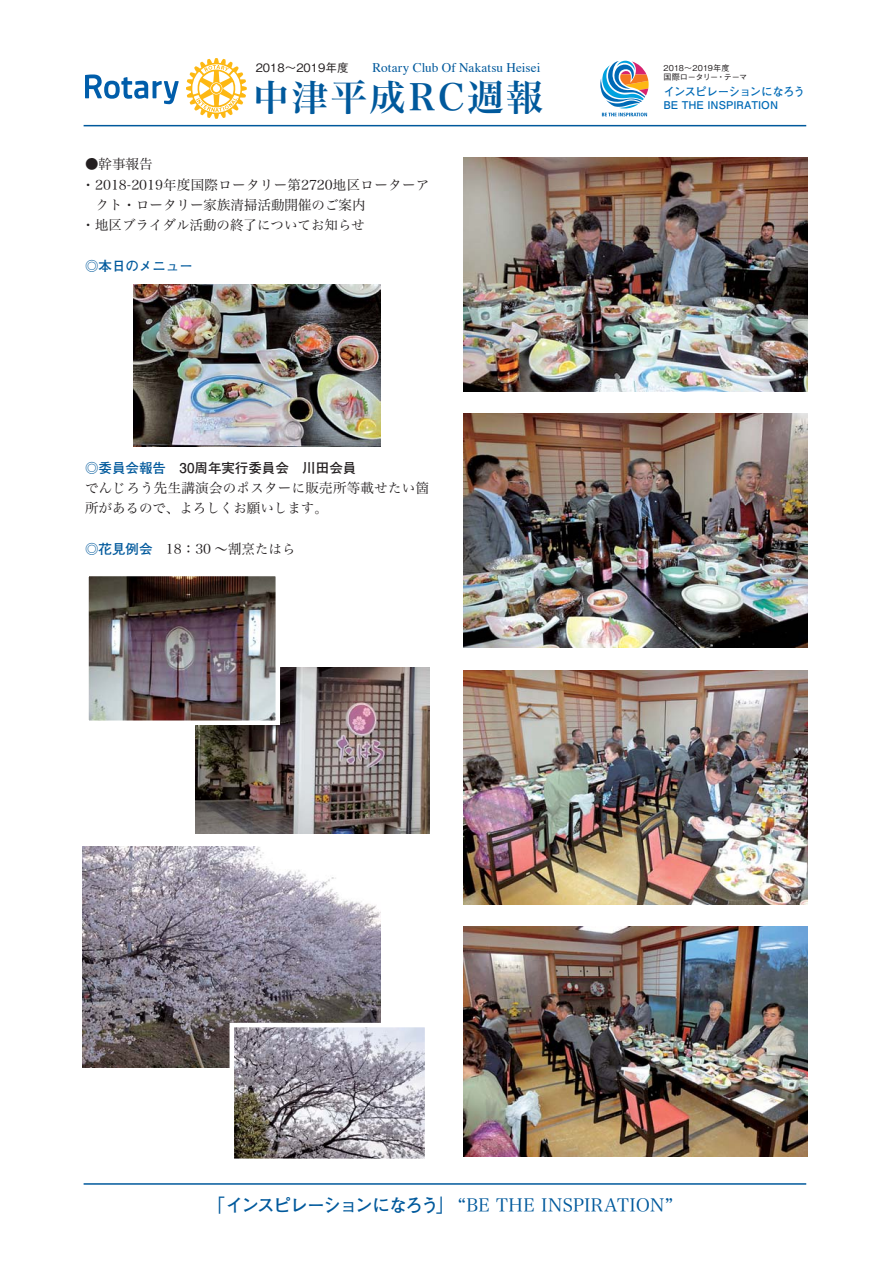
<style>
.page{position:relative;width:893px;height:1263px;background:#fff}
.page>*{position:absolute;margin:0;border:0;box-sizing:border-box;transform-origin:0 0}
.t1{font:36.3px "Hiragino Serif Pr 6 N W6 90 msp RKSJ H";letter-spacing:.075em;color:#00599c}
.t2{font:18px "Hiragino Serif Pr 6 N W3 90 msp RKSJ H";letter-spacing:.01em;color:#00599c}
.t3{font:13.5px "Hiragino Serif Pr 6 N W3 90 msp RKSJ H";color:#231f20}
.t4{font:13.5px/20.2px "Hiragino Serif Pr 6 N W3 90 msp RKSJ H";letter-spacing:.02em;color:#231f20}
.t5{font:13.5px "Hiragino Serif Pr 6 N W3 90 msp RKSJ H";letter-spacing:.025em;color:#231f20}
.t6{font:13.5px "Futo Go B101 Pr 6 N Bold 90 msp RKSJ H";color:#231f20}
.t7{font:13.5px "Futo Go B101 Pr 6 N Bold 90 msp RKSJ H";color:#00599c}
.t8{font:13.2px "Times";letter-spacing:.005em;color:#00599c}
.t9{font:11.55px "Futo Go B101 Pr 6 N Bold 90 msp RKSJ H";letter-spacing:-.065em;color:#006ab6}
.t10{font:11.55px "Gothic BBB Pr 6 N Medium 90 msp RKSJ H";color:#231f20}
.t11{font:10.65px "Futo Go B101 Pr 6 N Bold 90 msp RKSJ H";color:#006ab6}
.t12{font:8.1px/9.3px "Gothic BBB Pr 6 N Medium 90 msp RKSJ H";letter-spacing:-.015em;color:#231f20}
.s1{color:#00599c}
.s2{font-family:"Futo Go B101 Pr 6 N Bold 90 msp RKSJ H";color:#00599c}
.s3{font-family:"Futo Go B101 Pr 6 N Bold 90 msp RKSJ H"}
</style>
<div class="page">
<hr style="left:84px;top:125px;width:722px;height:1px;background:#00599c">
<hr style="left:84px;top:1183px;width:722px;height:2px;background:#00599c">
<svg style="left:85px;top:75px;width:94px;height:29px"></svg>
<svg style="left:186px;top:58px;width:61px;height:61px"></svg>
<svg style="left:600px;top:61px;width:49px;height:55px"></svg>
<img style="left:134px;top:285px;width:246px;height:161px">
<img style="left:196px;top:668px;width:233px;height:165px">
<img style="left:89px;top:577px;width:186px;height:143px">
<div style="left:84px;top:572px;width:196px;height:153px;border:4px solid #fff"></div>
<img style="left:83px;top:846px;width:297px;height:221px">
<img style="left:463px;top:158px;width:345px;height:233px">
<img style="left:463px;top:414px;width:345px;height:234px">
<img style="left:463px;top:670px;width:345px;height:234px">
<img style="left:463px;top:927px;width:345px;height:229px">
<img style="left:235px;top:1028px;width:189px;height:130px">
<div style="left:230px;top:1023px;width:199px;height:140px;border:4px solid #fff"></div>
<p class="t10" style="left:256px;top:63px;width:94px">2018～2019年度</p>
<p class="t12" style="left:663px;top:64px;width:85px">2018～2019年度<br>国際ロータリー・テーマ</p>
<p class="t9" style="left:663px;top:87px;width:143px">インスピレーションになろう</p>
<p class="t8" style="left:372px;top:62px;width:170px">Rotary Club Of Nakatsu Heisei</p>
<h1 class="t1" style="left:253px;top:83px;width:291px">中津平成RC週報</h1>
<p class="t11" style="left:663px;top:101px;width:116px">BE THE INSPIRATION</p>
<p class="t3" style="left:85px;top:159px;width:69px">●幹事報告</p>
<p class="t5" style="left:82px;top:179px;width:349px">・2018-2019年度国際ロータリー第2720地区ローターア</p>
<p class="t3" style="left:96px;top:200px;width:271px">クト・ロータリー家族清掃活動開催のご案内</p>
<p class="t3" style="left:82px;top:220px;width:285px">・地区ブライダル活動の終了についてお知らせ</p>
<p class="t7" style="left:85px;top:260px;width:109px">◎本日のメニュー</p>
<p class="t6" style="left:85px;top:463px;width:273px"><span class="s1">◎委員会報告</span>　30周年実行委員会　川田会員</p>
<p class="t4" style="left:85px;top:480px;width:346px">でんじろう先生講演会のポスターに販売所等載せたい箇所があるので、よろしくお願いします。</p>
<p class="t3" style="left:85px;top:544px;width:212px"><span class="s2">◎花見例会　</span>18：30 ～割烹たはら</p>
<h2 class="t2" style="left:207px;top:1198px;width:468px"><span class="s3">「インスピレーションになろう」</span> “BE THE INSPIRATION”</h2>
</div>
